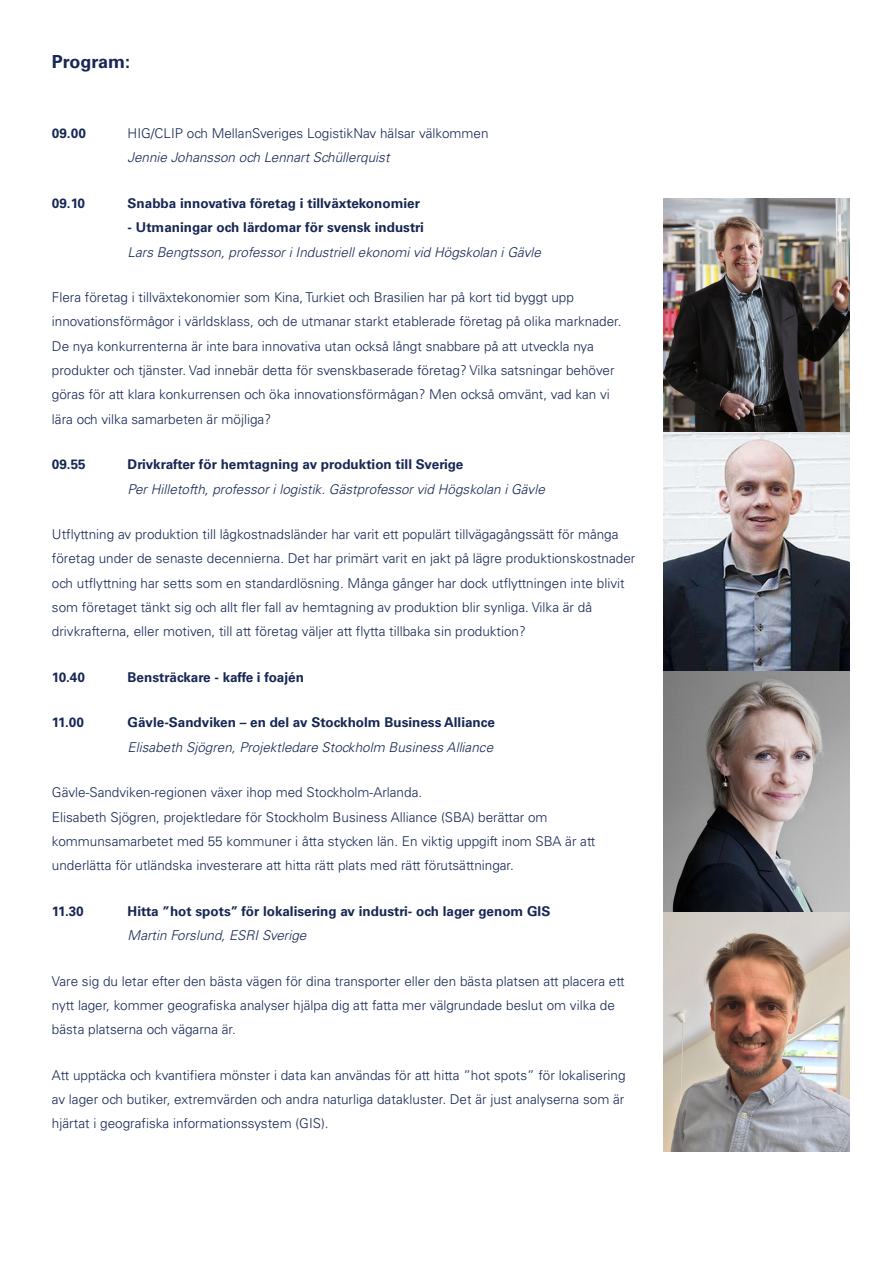
<style>
.page{position:relative;width:893px;height:1263px;background:#fff}
.page>*{position:absolute;margin:0;border:0;box-sizing:border-box;transform-origin:0 0}
.t1{font:700 18px "Univers";color:#172754}
.t2{font:300 13.5px/24.3px "Univers";color:#172754}
.t3{font:italic 300 13.5px/24.3px "Univers";color:#172754}
.t4{font:700 13.5px/24.3px "Univers";color:#172754}
.s1{font-style:italic}
.s2{font-weight:700;font-style:normal}
.s3{font-weight:300;font-style:italic}
</style>
<div class="page">
<img style="left:663px;top:198px;width:187px;height:234px">
<img style="left:663px;top:432px;width:187px;height:719px">
<p class="t1" style="left:52px;top:51px;width:80px">Program:</p>
<p class="t4" style="left:52px;top:121px;width:36px">09.00</p>
<p class="t2" style="left:128px;top:121px;width:362px">HIG/CLIP och MellanSveriges LogistikNav hälsar välkommen<br><span class="s1">Jennie Johansson och Lennart Schüllerquist</span></p>
<p class="t4" style="left:52px;top:191px;width:34px">09.10</p>
<p class="t4" style="left:128px;top:191px;width:294px">Snabba innovativa företag i tillväxtekonomier</p>
<p class="t3" style="left:128px;top:215px;width:415px"><span class="s2">- Utmaningar och lärdomar för svensk industri<br></span>Lars Bengtsson, professor i Industriell ekonomi vid Högskolan i Gävle</p>
<p class="t2" style="left:52px;top:285px;width:571px">Flera företag i tillväxtekonomier som Kina, Turkiet och Brasilien har på kort tid byggt upp innovationsförmågor i världsklass, och de utmanar starkt etablerade företag på olika marknader.<br>De nya konkurrenterna är inte bara innovativa utan också långt snabbare på att utveckla nya produkter och tjänster. Vad innebär detta för svenskbaserade företag? Vilka satsningar behöver göras för att klara konkurrensen och öka innovationsförmågan? Men också omvänt, vad kan vi lära och vilka samarbeten är möjliga?</p>
<p class="t4" style="left:52px;top:452px;width:35px">09.55</p>
<p class="t3" style="left:128px;top:452px;width:419px"><span class="s2">Drivkrafter för hemtagning av produktion till Sverige<br></span>Per Hilletofth, professor i logistik. Gästprofessor vid Högskolan i Gävle</p>
<p class="t2" style="left:52px;top:522px;width:585px">Utflyttning av produktion till lågkostnadsländer har varit ett populärt tillvägagångssätt för många företag under de senaste decennierna. Det har primärt varit en jakt på lägre produktionskostnader och utflyttning har setts som en standardlösning. Många gånger har dock utflyttningen inte blivit som företaget tänkt sig och allt fler fall av hemtagning av produktion blir synliga. Vilka är då drivkrafterna, eller motiven, till att företag väljer att flytta tillbaka sin produktion?</p>
<p class="t4" style="left:52px;top:665px;width:34px">10.40</p>
<p class="t4" style="left:128px;top:665px;width:178px">Bensträckare - kaffe i foajén</p>
<p class="t4" style="left:52px;top:711px;width:34px">11.00</p>
<p class="t3" style="left:128px;top:710px;width:369px"><span class="s2">Gävle-Sandviken – en del av Stockholm Business Alliance<br></span>Elisabeth Sjögren, Projektledare Stockholm Business Alliance</p>
<p class="t2" style="left:52px;top:780px;width:545px">Gävle-Sandviken-regionen växer ihop med Stockholm-Arlanda.<br>Elisabeth Sjögren, projektledare för Stockholm Business Alliance (SBA) berättar om kommunsamarbetet med 55 kommuner i åtta stycken län. En viktig uppgift inom SBA är att underlätta för utländska investerare att hitta rätt plats med rätt förutsättningar.</p>
<p class="t4" style="left:52px;top:899px;width:33px">11.30</p>
<p class="t4" style="left:128px;top:899px;width:424px">Hitta ”hot spots” för lokalisering av industri- och lager genom GIS<br><span class="s3">Martin Forslund, ESRI Sverige</span></p>
<p class="t2" style="left:52px;top:969px;width:574px">Vare sig du letar efter den bästa vägen för dina transporter eller den bästa platsen att placera ett nytt lager, kommer geografiska analyser hjälpa dig att fatta mer välgrundade beslut om vilka de bästa platserna och vägarna är.</p>
<p class="t2" style="left:52px;top:1063px;width:575px;text-align:justify">Att upptäcka och kvantifiera mönster i data kan användas för att hitta ”hot spots” för lokalisering av lager och butiker, extremvärden och andra naturliga datakluster. Det är just analyserna som är hjärtat i geografiska informationssystem (GIS).</p>
</div>
